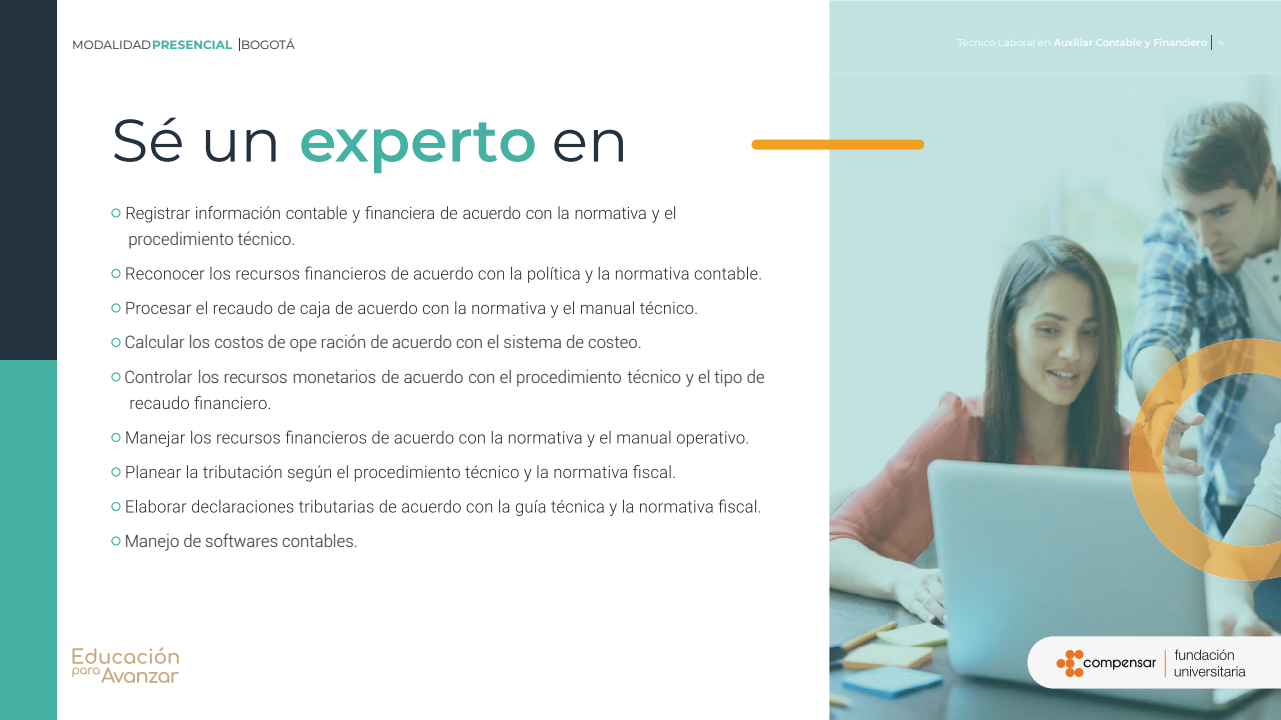
<style>
.page{position:relative;width:1281px;height:720px;background:#fff}
.page>*{position:absolute;margin:0;border:0;box-sizing:border-box;transform-origin:0 0}
.t1{font:600 60px "Montserrat";color:#45b1a2}
.t2{font:300 17px/34.5px "Roboto";color:#2e302c}
.t3{font:12px "Montserrat";color:#24313e}
.t4{font:600 10px "Montserrat";letter-spacing:-.01em;color:#fff}
.s1{font-weight:700;color:#45b1a2}
.s2{font-weight:400;color:#24313e}
.s3{font-weight:400}
.s4{font-weight:300}
</style>
<div class="page">
<div style="left:0;top:0;width:57px;height:720px;background:#45b1a2"></div>
<div style="left:0;top:0;width:57px;height:360px;background:#24313e"></div>
<svg style="left:239px;top:38px;width:1px;height:13px"></svg>
<svg style="left:72px;top:647px;width:107px;height:36px"></svg>
<div style="left:111px;top:208px;width:9px;height:10px;border:1px solid #45b1a2;border-radius:50%"></div>
<svg style="left:127px;top:206px;width:548px;height:17px"></svg>
<div style="left:111px;top:269px;width:9px;height:9px;border:1px solid #45b1a2;border-radius:50%"></div>
<svg style="left:126px;top:267px;width:634px;height:16px"></svg>
<div style="left:111px;top:303px;width:9px;height:10px;border:1px solid #45b1a2;border-radius:50%"></div>
<svg style="left:126px;top:301px;width:570px;height:17px"></svg>
<div style="left:111px;top:338px;width:9px;height:9px;border:1px solid #45b1a2;border-radius:50%"></div>
<div style="left:111px;top:372px;width:9px;height:10px;border:1px solid #45b1a2;border-radius:50%"></div>
<svg style="left:131px;top:396px;width:139px;height:13px"></svg>
<div style="left:111px;top:433px;width:9px;height:9px;border:1px solid #45b1a2;border-radius:50%"></div>
<svg style="left:126px;top:431px;width:621px;height:16px"></svg>
<div style="left:111px;top:467px;width:9px;height:10px;border:1px solid #45b1a2;border-radius:50%"></div>
<svg style="left:126px;top:465px;width:548px;height:17px"></svg>
<div style="left:111px;top:502px;width:9px;height:9px;border:1px solid #45b1a2;border-radius:50%"></div>
<svg style="left:126px;top:500px;width:634px;height:16px"></svg>
<div style="left:111px;top:536px;width:9px;height:10px;border:1px solid #45b1a2;border-radius:50%"></div>
<img style="left:829px;top:73px;width:451px;height:647px">
<div style="left:829px;top:0;width:451px;height:73px;background:#c2e2e1"></div>
<div style="left:756px;top:140px;width:163px;height:10px;background:#f29f21"></div>
<img style="left:1128px;top:339px;width:152px;height:241px">
<svg style="left:1027px;top:636px;width:253px;height:53px"></svg>
<p class="t3" style="left:72px;top:36px;width:224px">MODALIDAD<span class="s1">PRESENCIAL</span> BOGOTÁ</p>
<h1 class="t1" style="left:111px;top:100px;width:518px"><span class="s2">Sé un</span> experto <span class="s2">en</span></h1>
<p class="t2" style="left:128px;top:221px;width:168px">procedimiento técnico.</p>
<p class="t2" style="left:125px;top:325px;width:641px">Calcular los costos de ope ración de acuerdo con el sistema de costeo.<br>Controlar los recursos monetarios de acuerdo con el procedimiento técnico y el tipo de</p>
<p class="t2" style="left:125px;top:523px;width:234px">Manejo de softwares contables.</p>
<p class="t4" style="left:957px;top:35px;width:268px"><span class="s3">Técnico Laboral en</span> Auxiliar Contable y Financiero <span class="s4">4</span></p>
</div>
